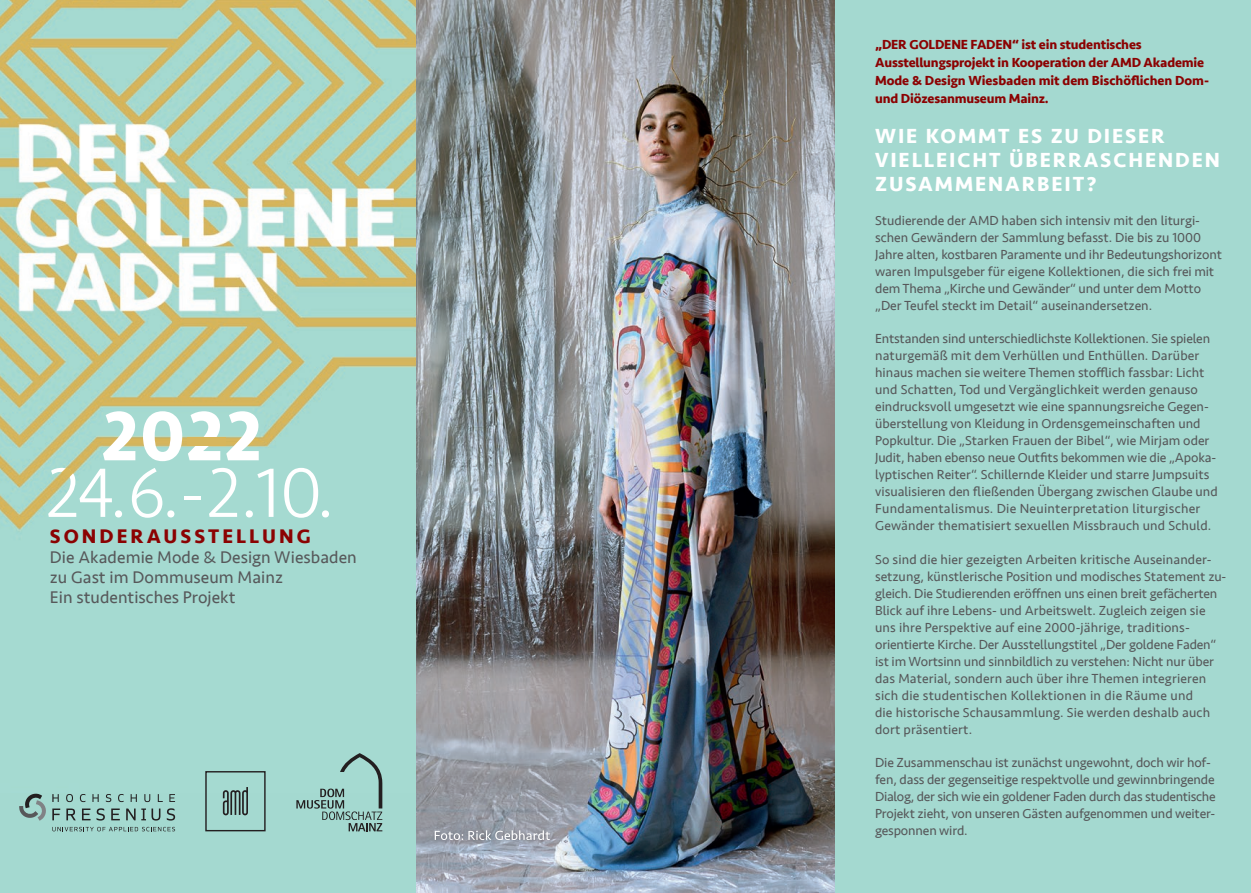
<style>
.page{position:relative;width:1251px;height:893px;background:#fff}
.page>*{position:absolute;margin:0;border:0;box-sizing:border-box;transform-origin:0 0}
.t1{font:300 72.3px "Seravek";color:#fff}
.t2{font:700 72.3px "Seravek";color:#fff}
.t3{font:700 21px/24px "Seravek";letter-spacing:.09em;color:#fff}
.t4{font:700 20.25px "Seravek";letter-spacing:.15em;color:#8b0202}
.t5{font:17.4px/20.2px "Seravek";letter-spacing:.005em;color:#57585a}
.t6{font:13.5px/17px "Seravek";color:#57585a}
.t7{font:700 13.5px/18px "Seravek";letter-spacing:-.01em;color:#8b0202}
</style>
<div class="page">
<div style="left:0;top:0;width:1250px;height:893px;background:#a4d9d0"></div>
<img style="left:1px;top:0;width:416px;height:792px">
<div style="left:188px;top:437px;width:38px;height:9px;background:#d7b65c"></div>
<svg style="left:61px;top:468px;width:13px;height:9px"></svg>
<div style="left:205px;top:771px;width:60px;height:60px;border:1px solid #231f20"></div>
<svg style="left:223px;top:787px;width:25px;height:28px"></svg>
<svg style="left:66px;top:808px;width:10px;height:12px"></svg>
<svg style="left:82px;top:808px;width:8px;height:12px"></svg>
<svg style="left:96px;top:808px;width:9px;height:13px"></svg>
<svg style="left:111px;top:808px;width:9px;height:12px"></svg>
<svg style="left:126px;top:808px;width:9px;height:12px"></svg>
<svg style="left:141px;top:808px;width:19px;height:13px"></svg>
<svg style="left:167px;top:808px;width:8px;height:13px"></svg>
<svg style="left:66px;top:794px;width:7px;height:8px"></svg>
<svg style="left:80px;top:794px;width:5px;height:8px"></svg>
<svg style="left:92px;top:794px;width:7px;height:8px"></svg>
<svg style="left:106px;top:794px;width:5px;height:8px"></svg>
<svg style="left:118px;top:794px;width:6px;height:8px"></svg>
<svg style="left:131px;top:794px;width:6px;height:8px"></svg>
<svg style="left:144px;top:794px;width:6px;height:8px"></svg>
<svg style="left:158px;top:794px;width:5px;height:8px"></svg>
<svg style="left:169px;top:794px;width:6px;height:8px"></svg>
<svg style="left:52px;top:827px;width:123px;height:4px"></svg>
<svg style="left:19px;top:793px;width:41px;height:28px"></svg>
<svg style="left:296px;top:753px;width:86px;height:78px"></svg>
<img style="left:417px;top:0;width:416px;height:893px">
<div style="left:431px;top:828px;width:124px;height:18px;background:#231f20;opacity:.3"></div>
<svg style="left:434px;top:830px;width:116px;height:16px;background:#a6abb4"></svg>
<h1 class="t2" style="left:102px;top:378px;width:162px">2022</h1>
<h1 class="t1" style="left:46px;top:450px;width:290px">24.6.-2.10.</h1>
<h3 class="t4" style="left:50px;top:520px;width:262px">SONDERAUSSTELLUNG</h3>
<p class="t5" style="left:50px;top:547px;width:308px">Die Akademie Mode &amp; Design Wiesbaden zu Gast im Dommuseum Mainz<br>Ein studentisches Projekt</p>
<p class="t7" style="left:874px;top:35px;width:335px">„DER GOLDENE FADEN“ ist ein studentisches Ausstellungsprojekt in Kooperation der AMD Akademie Mode &amp; Design Wiesbaden mit dem Bischöflichen Dom&shy;und Diözesanmuseum Mainz.</p>
<h2 class="t3" style="left:874px;top:124px;width:346px">WIE KOMMT ES ZU DIESER<br>VIELLEICHT ÜBERRASCHENDEN<br>ZUSAMMENARBEIT?</h2>
<p class="t6" style="left:874px;top:212px;width:348px">Studierende der AMD haben sich intensiv mit den liturgi&shy;schen Gewändern der Sammlung befasst. Die bis zu 1000<br>Jahre alten, kostbaren Paramente und ihr Bedeutungshorizont waren Impulsgeber für eigene Kollektionen, die sich frei mit dem Thema „Kirche und Gewänder“ und unter dem Motto „Der Teufel steckt im Detail“ auseinandersetzen.</p>
<p class="t6" style="left:874px;top:330px;width:344px">Entstanden sind unterschiedlichste Kollektionen. Sie spielen naturgemäß mit dem Verhüllen und Enthüllen. Darüber hinaus machen sie weitere Themen stofflich fassbar: Licht und Schatten, Tod und Vergänglichkeit werden genauso eindrucksvoll umgesetzt wie eine spannungsreiche Gegen&shy;überstellung von Kleidung in Ordensgemeinschaften und Popkultur. Die „Starken Frauen der Bibel“, wie Mirjam oder Judit, haben ebenso neue Outfits bekommen wie die „Apoka&shy;lyptischen Reiter“. Schillernde Kleider und starre Jumpsuits visualisieren den fließenden Übergang zwischen Glaube und Fundamentalismus. Die Neuinterpretation liturgischer Gewänder thematisiert sexuellen Missbrauch und Schuld.</p>
<p class="t6" style="left:874px;top:551px;width:352px">So sind die hier gezeigten Arbeiten kritische Auseinander&shy;setzung, künstlerische Position und modisches Statement zu&shy;gleich. Die Studierenden eröffnen uns einen breit gefächerten Blick auf ihre Lebens- und Arbeitswelt. Zugleich zeigen sie uns ihre Perspektive auf eine 2000-jährige, traditions&shy;orientierte Kirche. Der Ausstellungstitel „Der goldene Faden“ ist im Wortsinn und sinnbildlich zu verstehen: Nicht nur über das Material, sondern auch über ihre Themen integrieren sich die studentischen Kollektionen in die Räume und<br>die historische Schausammlung. Sie werden deshalb auch dort präsentiert.</p>
<p class="t6" style="left:874px;top:754px;width:342px">Die Zusammenschau ist zunächst ungewohnt, doch wir hof&shy;fen, dass der gegenseitige respektvolle und gewinnbringende Dialog, der sich wie ein goldener Faden durch das studentische Projekt zieht, von unseren Gästen aufgenommen und weiter&shy;gesponnen wird.</p>
</div>
